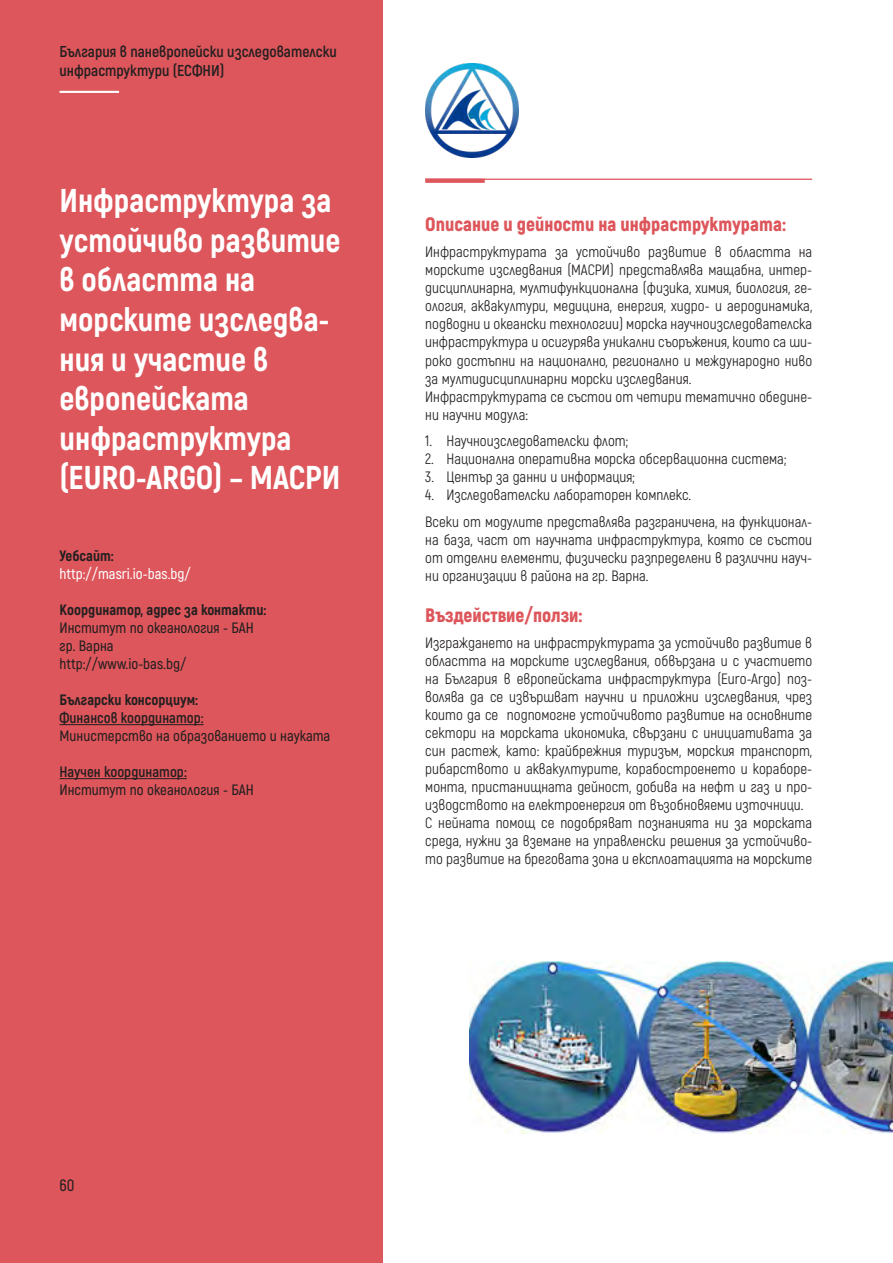
<style>
.page{position:relative;width:893px;height:1263px;background:#fff}
.page>*{position:absolute;margin:0;border:0;box-sizing:border-box;transform-origin:0 0}
.t1{font:800 33px/39.6px "Akrobat";color:#fff}
.t2{font:900 19.5px "Akrobat";color:#dd565b}
.t3{font:600 16.5px "Akrobat";color:#231f20}
.t4{font:700 15.75px/18.9px "Akrobat";color:#231f20}
.t5{font:15px/18px "Akrobat";color:#231f20;text-align:justify}
.t6{font:600 15px "Akrobat";color:#231f20}
.t7{font:800 15px "Akrobat";color:#231f20}
.t8{font:700 15px "Akrobat";color:#231f20}
.t9{font:600 15px "Akrobat";color:#fff}
</style>
<div class="page">
<div style="left:0;top:0;width:383px;height:1263px;background:#dd565b"></div>
<hr style="left:60px;top:91px;width:59px;height:2px;background:#fff">
<hr style="left:425px;top:179px;width:387px;height:1px;background:#dd565b">
<svg style="left:425px;top:179px;width:60px;height:4px"></svg>
<hr style="left:60px;top:724px;width:144px;height:1px;background:#231f20">
<hr style="left:60px;top:778px;width:127px;height:1px;background:#231f20">
<img style="left:425px;top:64px;width:94px;height:93px">
<img style="left:470px;top:961px;width:423px;height:172px">
<p class="t4" style="left:60px;top:42px;width:279px">България в паневропейски изследователски инфраструктури (ЕСФНИ)</p>
<p class="t1" style="left:60px;top:181px;width:283px">Инфраструктура за устойчиво развитие в областта на</p>
<p class="t1" style="left:60px;top:299px;width:271px">морските изследва&shy;ния и участие в</p>
<p class="t1" style="left:60px;top:379px;width:191px">европейската</p>
<p class="t1" style="left:60px;top:418px;width:234px">инфраструктура</p>
<p class="t1" style="left:60px;top:458px;width:282px">(EURO-ARGO) – МАСРИ</p>
<p class="t7" style="left:60px;top:546px;width:56px">Уебсайт:</p>
<p class="t9" style="left:60px;top:565px;width:133px">http://masri.io-bas.bg/</p>
<p class="t7" style="left:60px;top:600px;width:208px">Координатор, адрес за контакти:</p>
<p class="t6" style="left:60px;top:619px;width:196px">Институт по океанология - БАН</p>
<p class="t6" style="left:60px;top:637px;width:56px">гр. Варна</p>
<p class="t6" style="left:60px;top:655px;width:128px">http://www.io-bas.bg/</p>
<p class="t7" style="left:60px;top:690px;width:140px">Български консорциум:</p>
<p class="t8" style="left:60px;top:708px;width:146px">Финансов координатор:</p>
<p class="t6" style="left:60px;top:727px;width:272px">Министерство на образованието и науката</p>
<p class="t8" style="left:60px;top:762px;width:129px">Научен координатор:</p>
<p class="t6" style="left:60px;top:781px;width:196px">Институт по океанология - БАН</p>
<p class="t2" style="left:425px;top:211px;width:362px">Описание и дейности на инфраструктурата:</p>
<p class="t5" style="left:425px;top:243px;width:388px">Инфраструктурата за устойчиво развитие в областта на морските изследвания (МАСРИ) представлява мащабна, интер&shy;дисциплинарна, мултифункционална (физика, химия, биология, ге&shy;ология, аквакултури, медицина, енергия, хидро- и аеродинамика, подводни и океански технологии) морска научноизследователска инфраструктура и осигурява уникални съоръжения, които са ши&shy;роко достъпни на национално, регионално и международно ниво за мултидисциплинарни морски изследвания.</p>
<p class="t5" style="left:425px;top:387px;width:388px">Инфраструктурата се състои от четири тематично обедине&shy;ни научни модула:</p>
<p class="t5" style="left:425px;top:432px;width:204px">1. Научноизследователски флот;</p>
<p class="t5" style="left:425px;top:450px;width:363px">2. Национална оперативна морска обсервационна система;</p>
<p class="t5" style="left:425px;top:468px;width:211px">3. Център за данни и информация;</p>
<p class="t5" style="left:425px;top:486px;width:267px">4. Изследователски лабораторен комплекс.</p>
<p class="t5" style="left:425px;top:512px;width:388px">Всеки от модулите представлява разграничена, на функционал&shy;на база, част от научната инфраструктура, която се състои от отделни елементи, физически разпределени в различни науч&shy;ни организации в района на гр. Варна.</p>
<p class="t2" style="left:425px;top:602px;width:159px">Въздействие/ползи:</p>
<p class="t5" style="left:425px;top:634px;width:388px">Изграждането на инфраструктурата за устойчиво развитие в областта на морските изследвания, обвързана и с участието на България в европейската инфраструктура (Euro-Argo) поз&shy;волява да се извършват научни и приложни изследвания, чрез които да се подпомогне устойчивото развитие на основните сектори на морската икономика, свързани с инициативата за син растеж, като: крайбрежния туризъм, морския транспорт, рибарството и аквакултурите, корабостроенето и кораборе&shy;монта, пристанищната дейност, добива на нефт и газ и про&shy;изводството на електроенергия от възобновяеми източници.</p>
<p class="t5" style="left:425px;top:814px;width:388px">С нейната помощ се подобряват познанията ни за морската среда, нужни за вземане на управленски решения за устойчиво&shy;то развитие на бреговата зона и експлоатацията на морските</p>
<p class="t3" style="left:60px;top:1175px;width:16px">60</p>
</div>
